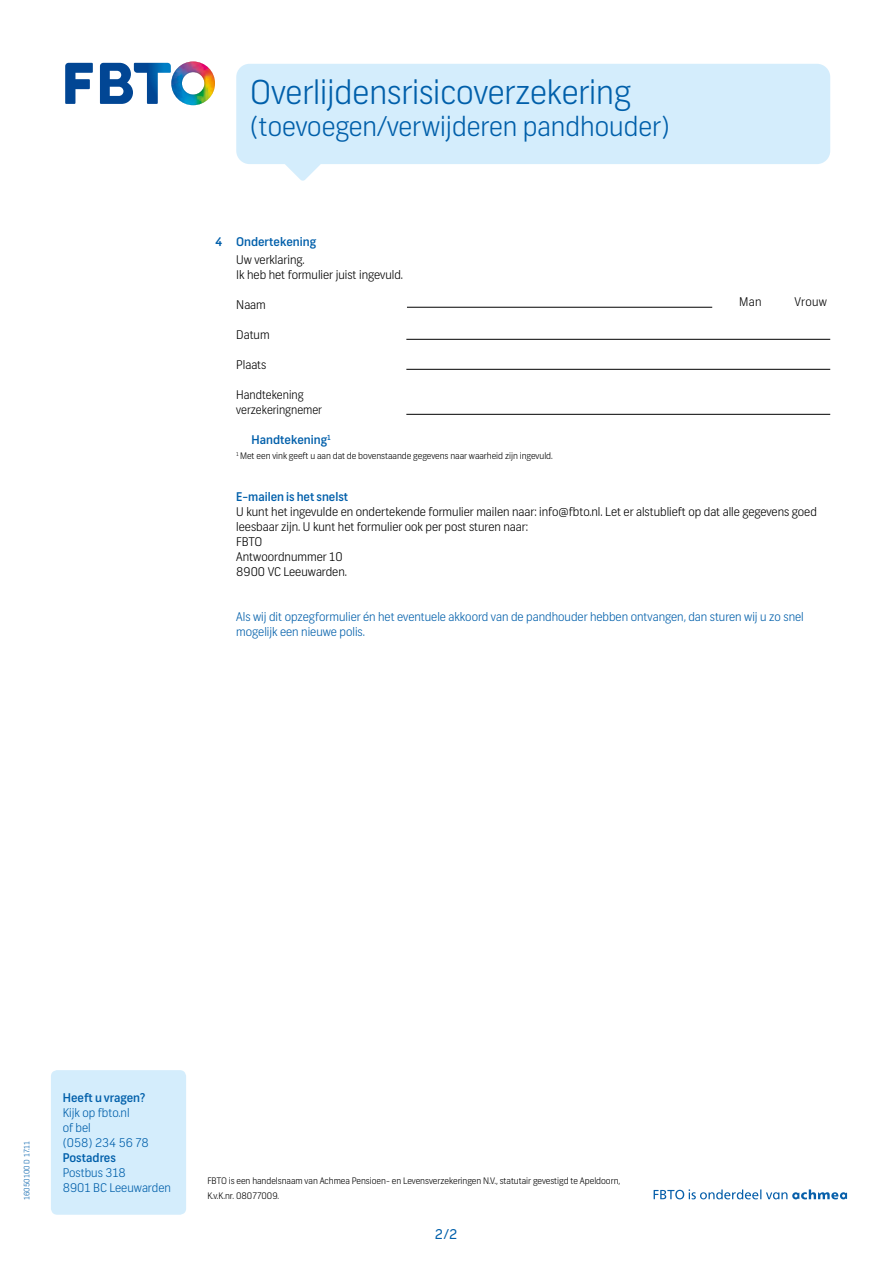
<style>
.page{position:relative;width:893px;height:1263px;background:#fff}
.page>*{position:absolute;margin:0;border:0;box-sizing:border-box;transform-origin:0 0}
.t1{font:300 33px "Frank";color:#005faa}
.t2{font:300 27px "Frank";color:#005faa}
.t3{font:13.5px "Frank";color:#005faa}
.t4{font:300 12px/15px "Frank";color:#000}
.t5{font:300 12px/15px "Frank";color:#005faa}
.t6{font:500 12px "Frank";color:#005faa}
.t7{font:300 12px/15px "Frank";color:#000;scale:.96 1}
.t8{font:300 9px/15px "Frank";color:#000}
.t9{font:300 7.5px "Frank";color:#005faa}
</style>
<div class="page">
<img style="left:65px;top:62px;width:150px;height:43px">
<svg style="left:236px;top:64px;width:594px;height:117px;background:#daeffc"></svg>
<div style="left:51px;top:1070px;width:135px;height:145px;background:#d4edfc;border-radius:6px"></div>
<svg style="left:654px;top:1189px;width:193px;height:10px"></svg>
<hr style="left:407px;top:307px;width:305px;height:1px;background:#000">
<hr style="left:406px;top:339px;width:424px;height:1px;background:#000">
<hr style="left:406px;top:369px;width:424px;height:1px;background:#000">
<hr style="left:406px;top:414px;width:424px;height:1px;background:#000">
<h1 class="t1" style="left:250px;top:72px;width:383px">Overlijdensrisicoverzekering</h1>
<h2 class="t2" style="left:250px;top:110px;width:422px">(toevoegen/verwijderen pandhouder)</h2>
<p class="t6" style="left:215px;top:234px;width:103px">4 Ondertekening</p>
<p class="t4" style="left:236px;top:252px;width:168px">Uw verklaring.<br>Ik heb het formulier juist ingevuld.</p>
<p class="t4" style="left:236px;top:297px;width:31px">Naam</p>
<p class="t4" style="left:739px;top:294px;width:24px">Man</p>
<p class="t4" style="left:794px;top:294px;width:34px">Vrouw</p>
<p class="t4" style="left:236px;top:327px;width:35px">Datum</p>
<p class="t4" style="left:236px;top:357px;width:32px">Plaats</p>
<p class="t7" style="left:236px;top:387px;width:91px">Handtekening verzekeringnemer</p>
<p class="t6" style="left:251px;top:432px;width:81px">Handtekening<sup>1</sup></p>
<p class="t8" style="left:236px;top:448px;width:318px"><sup>1</sup> Met een vink geeft u aan dat de bovenstaande gegevens naar waarheid zijn ingevuld.</p>
<p class="t6" style="left:236px;top:489px;width:114px">E-mailen is het snelst</p>
<p class="t4" style="left:236px;top:504px;width:582px">U kunt het ingevulde en ondertekende formulier mailen naar: info@fbto.nl. Let er alstublieft op dat alle gegevens goed leesbaar zijn. U kunt het formulier ook per post sturen naar:<br>FBTO<br>Antwoordnummer 10<br>8900 VC Leeuwarden.</p>
<p class="t5" style="left:236px;top:609px;width:569px">Als wij dit opzegformulier én het eventuele akkoord van de pandhouder hebben ontvangen, dan sturen wij u zo snel mogelijk een nieuwe polis.</p>
<p class="t9" style="left:22px;top:1200px;width:60px;rotate:-90deg">16050100 D 17.11</p>
<p class="t6" style="left:63px;top:1090px;width:84px">Heeft u vragen?</p>
<p class="t5" style="left:63px;top:1105px;width:87px">Kijk op fbto.nl<br>of bel<br>(058) 234 56 78</p>
<p class="t6" style="left:63px;top:1150px;width:55px">Postadres</p>
<p class="t5" style="left:63px;top:1165px;width:110px">Postbus 318<br>8901 BC Leeuwarden</p>
<p class="t8" style="left:207px;top:1173px;width:414px">FBTO is een handelsnaam van Achmea Pensioen- en Levensverzekeringen N.V., statutair gevestigd te Apeldoorn,<br>K.v.K.nr. 08077009.</p>
<p class="t3" style="left:435px;top:1226px;width:24px">2/2</p>
</div>
